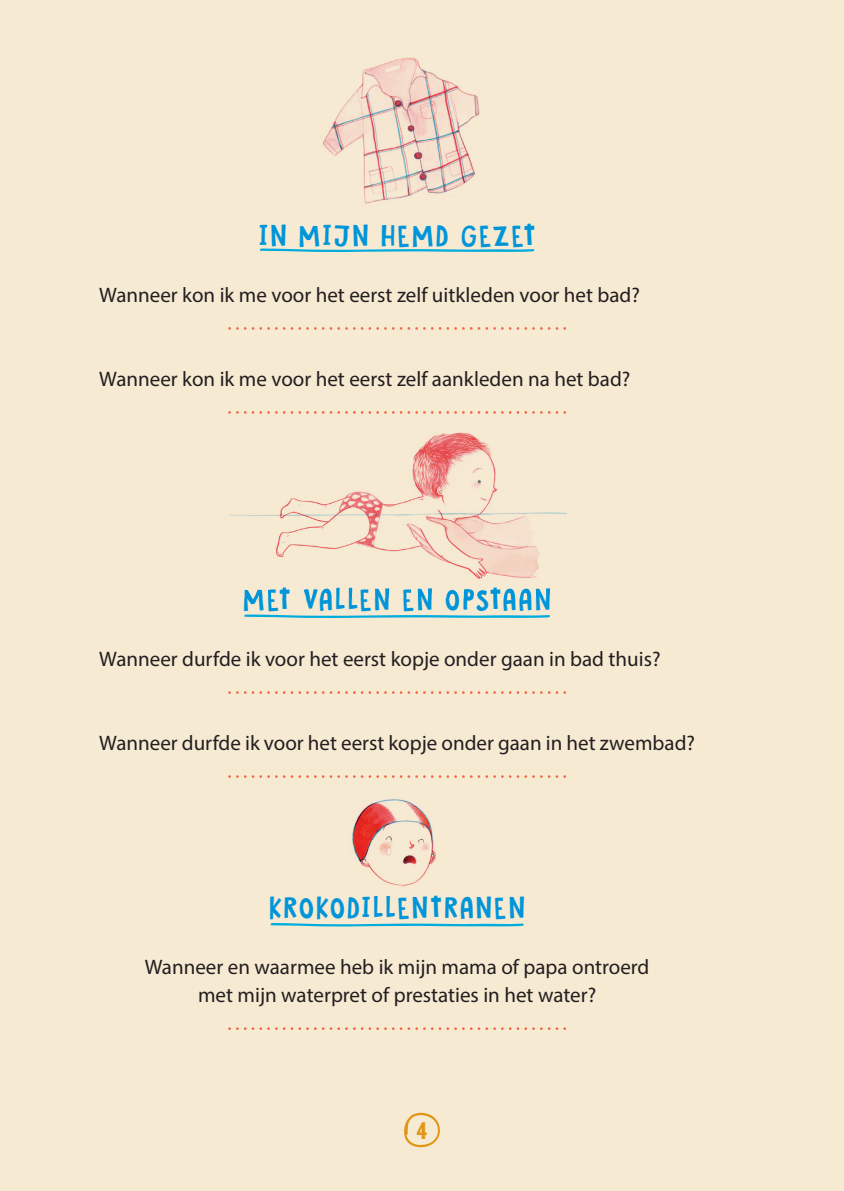
<style>
.page{position:relative;width:844px;height:1191px;background:#fff}
.page>*{position:absolute;margin:0;border:0;box-sizing:border-box;transform-origin:0 0}
.t1{font:26.25px "Hobgoblin";letter-spacing:.1em;color:#0095d9}
.t2{font:21px/28px "Myriad Pro";color:#231f20;text-align:center}
.t3{font:700 21px "Rakesly Rg";color:#e29616}
</style>
<div class="page">
<div style="left:0;top:0;width:843px;height:1191px;background:#f7ead3"></div>
<svg style="left:228px;top:327px;width:338px;height:3px"></svg>
<svg style="left:228px;top:411px;width:338px;height:3px"></svg>
<svg style="left:228px;top:691px;width:338px;height:3px"></svg>
<svg style="left:228px;top:775px;width:338px;height:3px"></svg>
<svg style="left:228px;top:1027px;width:338px;height:3px"></svg>
<svg style="left:270px;top:923px;width:254px;height:3px"></svg>
<svg style="left:244px;top:614px;width:306px;height:4px"></svg>
<img style="left:229px;top:432px;width:339px;height:147px">
<img style="left:244px;top:587px;width:306px;height:11px">
<img style="left:352px;top:799px;width:84px;height:88px">
<img style="left:320px;top:57px;width:160px;height:147px">
<svg style="left:259px;top:248px;width:276px;height:4px"></svg>
<svg style="left:404px;top:1112px;width:36px;height:36px"></svg>
<p class="t1" style="left:259px;top:217px;width:277px">IN MIJN HEMD GEZET</p>
<p class="t2" style="left:99px;top:280px;width:542px">Wanneer kon ik me voor het eerst zelf uitkleden voor het bad?</p>
<p class="t2" style="left:99px;top:364px;width:532px">Wanneer kon ik me voor het eerst zelf aankleden na het bad?</p>
<p class="t1" style="left:243px;top:581px;width:308px">MET VALLEN EN OPSTAAN</p>
<p class="t2" style="left:99px;top:644px;width:562px">Wanneer durfde ik voor het eerst kopje onder gaan in bad thuis?</p>
<p class="t2" style="left:99px;top:728px;width:597px">Wanneer durfde ik voor het eerst kopje onder gaan in het zwembad?</p>
<p class="t1" style="left:269px;top:889px;width:256px">KROKODILLENTRANEN</p>
<p class="t2" style="left:145px;top:952px;width:506px">Wanneer en waarmee heb ik mijn mama of papa ontroerd met mijn waterpret of prestaties in het water?</p>
<p class="t3" style="left:417px;top:1117px;width:12px">4</p>
</div>
